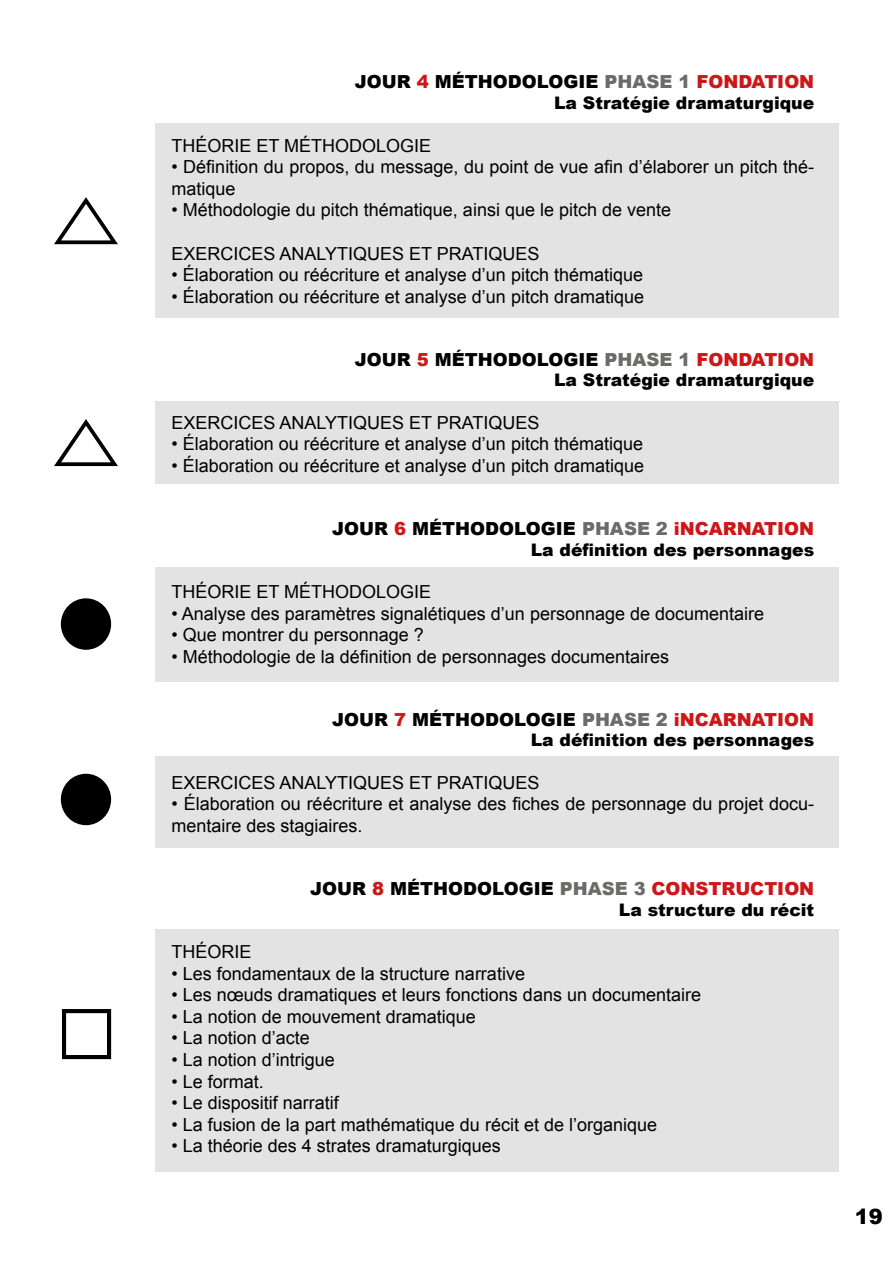
<style>
.page{position:relative;width:893px;height:1263px;background:#fff}
.page>*{position:absolute;margin:0;border:0;box-sizing:border-box;transform-origin:0 0}
.t1{font:900 21px "Arial";color:#000}
.t2{font:18px/21.6px "Arial";color:#000}
.t3{font:900 18px "Arial";color:#000}
.t4{font:900 17.25px "Arial";color:#000}
.s1{color:#cd1719}
.s2{color:#6b6b6a}
</style>
<div class="page">
<div style="left:155px;top:929px;width:684px;height:242px;background:#e3e3e3"></div>
<div style="left:155px;top:123px;width:684px;height:195px;background:#e3e3e3"></div>
<div style="left:155px;top:401px;width:684px;height:83px;background:#e3e3e3"></div>
<div style="left:155px;top:567px;width:684px;height:114px;background:#e3e3e3"></div>
<div style="left:155px;top:756px;width:684px;height:91px;background:#e3e3e3"></div>
<div style="left:62px;top:1009px;width:49px;height:50px;border:4px solid #000"></div>
<svg style="left:54px;top:197px;width:64px;height:48px"></svg>
<svg style="left:54px;top:419px;width:64px;height:48px"></svg>
<div style="left:61px;top:598px;width:50px;height:52px;background:#000;border-radius:50%"></div>
<div style="left:61px;top:774px;width:50px;height:51px;background:#000;border-radius:50%"></div>
<p class="t3" style="left:355px;top:69px;width:461px">JOUR <span class="s1">4</span> MÉTHODOLOGIE <span class="s2">PHASE 1</span> <span class="s1">FONDATION</span></p>
<p class="t4" style="left:554px;top:91px;width:262px">La Stratégie dramaturgique</p>
<p class="t2" style="left:171px;top:135px;width:261px">THÉORIE ET MÉTHODOLOGIE</p>
<p class="t2" style="left:171px;top:156px;width:644px">• Définition du propos, du message, du point de vue afin d’élaborer un pitch thé&shy;matique</p>
<p class="t2" style="left:171px;top:199px;width:501px">• Méthodologie du pitch thématique, ainsi que le pitch de vente</p>
<p class="t2" style="left:171px;top:243px;width:370px">EXERCICES ANALYTIQUES ET PRATIQUES</p>
<p class="t2" style="left:171px;top:264px;width:473px">• Élaboration ou réécriture et analyse d’un pitch thématique</p>
<p class="t2" style="left:171px;top:286px;width:474px">• Élaboration ou réécriture et analyse d’un pitch dramatique</p>
<p class="t3" style="left:355px;top:346px;width:461px">JOUR <span class="s1">5</span> MÉTHODOLOGIE <span class="s2">PHASE 1</span> <span class="s1">FONDATION</span></p>
<p class="t4" style="left:554px;top:368px;width:262px">La Stratégie dramaturgique</p>
<p class="t2" style="left:171px;top:412px;width:370px">EXERCICES ANALYTIQUES ET PRATIQUES</p>
<p class="t2" style="left:171px;top:433px;width:473px">• Élaboration ou réécriture et analyse d’un pitch thématique</p>
<p class="t2" style="left:171px;top:455px;width:474px">• Élaboration ou réécriture et analyse d’un pitch dramatique</p>
<p class="t3" style="left:332px;top:515px;width:483px">JOUR <span class="s1">6</span> MÉTHODOLOGIE <span class="s2">PHASE 2</span> <span class="s1">iNCARNATION</span></p>
<p class="t4" style="left:531px;top:537px;width:285px">La définition des personnages</p>
<p class="t2" style="left:171px;top:581px;width:261px">THÉORIE ET MÉTHODOLOGIE</p>
<p class="t2" style="left:171px;top:603px;width:594px">• Analyse des paramètres signalétiques d’un personnage de documentaire</p>
<p class="t2" style="left:171px;top:624px;width:254px">• Que montrer du personnage ?</p>
<p class="t2" style="left:171px;top:646px;width:499px">• Méthodologie de la définition de personnages documentaires</p>
<p class="t3" style="left:332px;top:706px;width:483px">JOUR <span class="s1">7</span> MÉTHODOLOGIE <span class="s2">PHASE 2</span> <span class="s1">iNCARNATION</span></p>
<p class="t4" style="left:531px;top:728px;width:285px">La définition des personnages</p>
<p class="t2" style="left:171px;top:772px;width:370px">EXERCICES ANALYTIQUES ET PRATIQUES</p>
<p class="t2" style="left:171px;top:793px;width:644px">• Élaboration ou réécriture et analyse des fiches de personnage du projet docu&shy;mentaire des stagiaires.</p>
<p class="t3" style="left:310px;top:875px;width:506px">JOUR <span class="s1">8</span> MÉTHODOLOGIE <span class="s2">PHASE 3</span> <span class="s1">CONSTRUCTION</span></p>
<p class="t4" style="left:619px;top:897px;width:197px">La structure du récit</p>
<p class="t2" style="left:171px;top:941px;width:82px">THÉORIE</p>
<p class="t2" style="left:171px;top:963px;width:355px">• Les fondamentaux de la structure narrative</p>
<p class="t2" style="left:171px;top:984px;width:531px">• Les nœuds dramatiques et leurs fonctions dans un documentaire</p>
<p class="t2" style="left:171px;top:1006px;width:306px">• La notion de mouvement dramatique</p>
<p class="t2" style="left:171px;top:1027px;width:140px">• La notion d’acte</p>
<p class="t2" style="left:171px;top:1049px;width:165px">• La notion d’intrigue</p>
<p class="t2" style="left:171px;top:1071px;width:94px">• Le format.</p>
<p class="t2" style="left:171px;top:1092px;width:169px">• Le dispositif narratif</p>
<p class="t2" style="left:171px;top:1114px;width:487px">• La fusion de la part mathématique du récit et de l’organique</p>
<p class="t2" style="left:171px;top:1135px;width:331px">• La théorie des 4 strates dramaturgiques</p>
<p class="t1" style="left:855px;top:1201px;width:30px">19</p>
</div>
